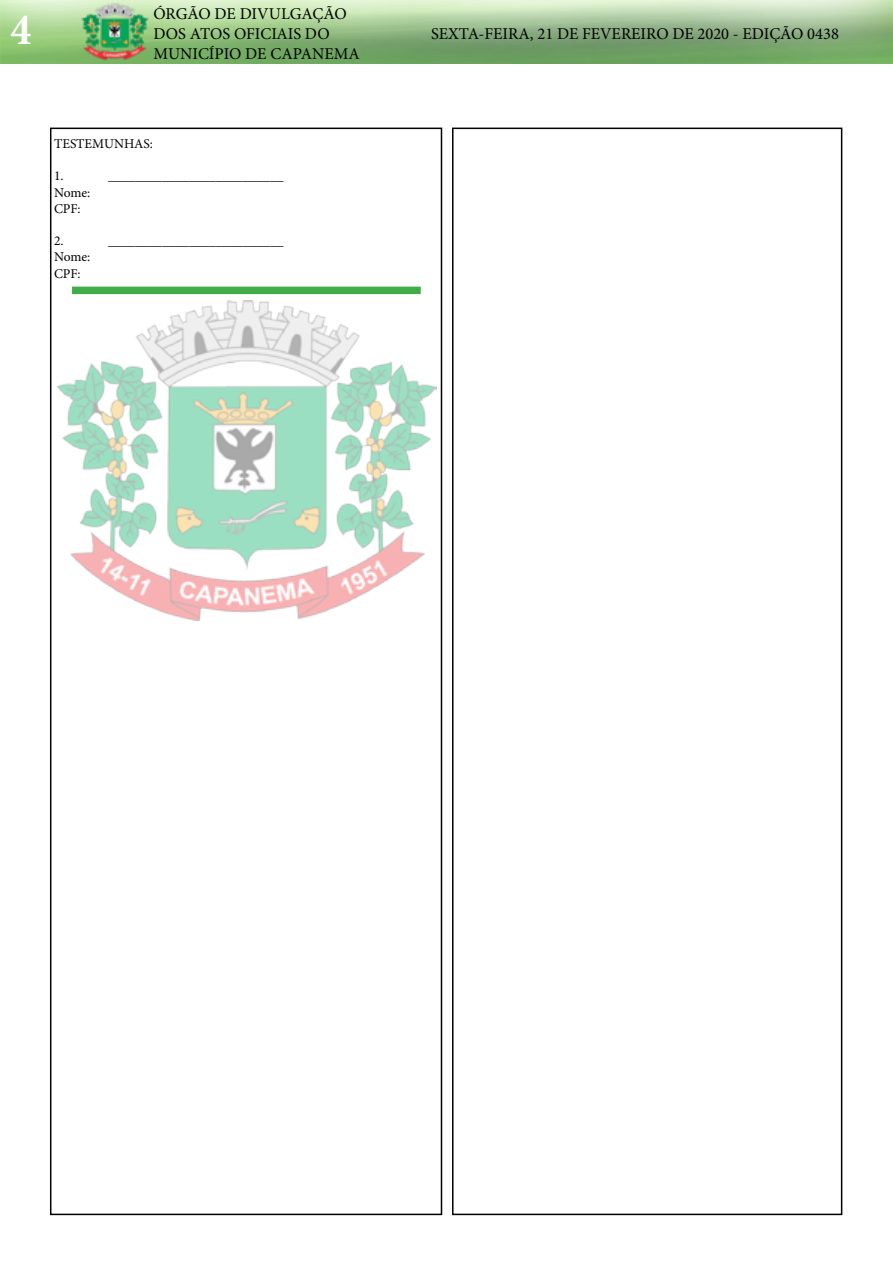
<style>
.page{position:relative;width:893px;height:1263px;background:#fff}
.page>*{position:absolute;margin:0;border:0;box-sizing:border-box;transform-origin:0 0}
.t1{font:700 condensed 45px "Minion Pro";color:#fff}
.t2{font:16.5px/19.8px "Minion Pro";color:#000}
.t3{font:13.5px/16.2px "Minion Pro";letter-spacing:-.005em;color:#000}
</style>
<div class="page">
<div style="left:50px;top:128px;width:392px;height:1087px;border:2px solid #000"></div>
<img style="left:0;top:0;width:893px;height:64px">
<div style="left:452px;top:128px;width:390px;height:1087px;border:2px solid #000"></div>
<img style="left:56px;top:301px;width:381px;height:319px">
<div style="left:72px;top:287px;width:349px;height:7px;background:#41ad49"></div>
<h1 class="t1" style="left:11px;top:-1px;width:22px">4</h1>
<p class="t2" style="left:153px;top:4px;width:208px">ÓRGÃO DE DIVULGAÇÃO<br>DOS ATOS OFICIAIS DO<br>MUNICÍPIO DE CAPANEMA</p>
<p class="t3" style="left:54px;top:136px;width:100px">TESTEMUNHAS:</p>
<p class="t3" style="left:54px;top:168px;width:11px">1.</p>
<p class="t3" style="left:108px;top:168px;width:177px">__________________________</p>
<p class="t3" style="left:54px;top:184px;width:38px">Nome:<br>CPF:</p>
<p class="t3" style="left:54px;top:233px;width:11px">2.</p>
<p class="t3" style="left:108px;top:233px;width:177px">__________________________</p>
<p class="t3" style="left:54px;top:249px;width:38px">Nome:<br>CPF:</p>
<p class="t2" style="left:431px;top:24px;width:409px">SEXTA-FEIRA, 21 DE FEVEREIRO DE 2020 - EDIÇÃO 0438</p>
</div>
